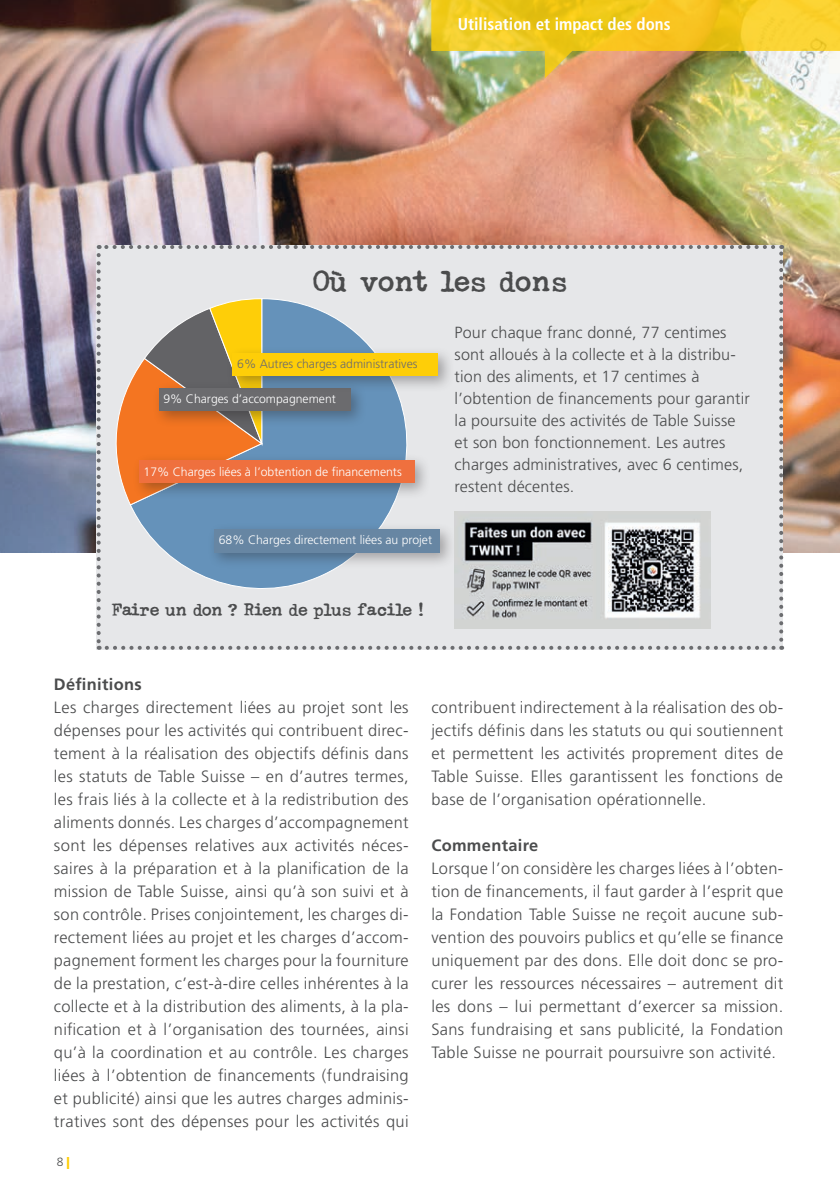
<style>
.page{position:relative;width:840px;height:1191px;background:#fff}
.page>*{position:absolute;margin:0;border:0;box-sizing:border-box;transform-origin:0 0}
.t1{font:44px "Linotype Typo American";letter-spacing:-.05em;color:#4b4c4d}
.t2{font:26px "Linotype Typo American";letter-spacing:-.07em;color:#4b4c4d}
.Lauftext{font:700 condensed 17px "Frutiger LT Pro";color:#fff}
.Zwischentitel{font:300 16.4px/23px "Frutiger LT Pro";letter-spacing:.02em;color:#4b4c4d;text-align:justify}
.Zwischentitel-2{font:700 16.4px "Frutiger LT Pro";letter-spacing:.02em;color:#4b4c4d}
.t3{font:300 16.2px/22px "Frutiger LT Pro";letter-spacing:.01em;color:#4b4c4d}
.Titel{font:300 12.2px "Frutiger LT Pro";color:#fff}
.Titel-2{font:300 12.2px "Frutiger LT Pro";color:#6b6b6e}
.t4{font:300 12px "Frutiger LT Pro";color:#4b4c4d}
.s1{font-weight:900;color:#fece08}
</style>
<div class="page">
<img style="left:0;top:0;width:839px;height:552px">
<div style="left:97px;top:245px;width:685px;height:405px;background:#e6e7e9"></div>
<svg style="left:97px;top:255px;width:4px;height:395px"></svg>
<svg style="left:107px;top:646px;width:674px;height:4px"></svg>
<svg style="left:779px;top:245px;width:3px;height:395px"></svg>
<svg style="left:99px;top:245px;width:673px;height:4px"></svg>
<svg style="left:130px;top:298px;width:277px;height:291px"></svg>
<svg style="left:116px;top:298px;width:146px;height:207px"></svg>
<img style="left:431px;top:0;width:408px;height:78px">
<div style="left:153px;top:381px;width:213px;height:46px;background:#231f20;opacity:.35"></div>
<div style="left:159px;top:388px;width:191px;height:22px;background:#6b6b6e"></div>
<div style="left:208px;top:523px;width:248px;height:46px;background:#231f20;opacity:.35"></div>
<div style="left:214px;top:529px;width:225px;height:23px;background:#6786a3"></div>
<div style="left:226px;top:346px;width:228px;height:46px;background:#231f20;opacity:.35"></div>
<div style="left:232px;top:353px;width:206px;height:22px;background:#fece08"></div>
<div style="left:133px;top:454px;width:298px;height:45px;background:#231f20;opacity:.35"></div>
<div style="left:139px;top:460px;width:275px;height:23px;background:#ef703e"></div>
<img style="left:454px;top:512px;width:256px;height:116px">
<p class="Lauftext" style="left:457px;top:14px;width:214px">Utilisation et impact des dons</p>
<p class="t1" style="left:310px;top:260px;width:260px">Où vont les dons</p>
<p class="t3" style="left:454px;top:322px;width:296px">Pour chaque franc donné, 77 centimes sont alloués à la collecte et à la distribu&shy;tion des aliments, et 17 centimes à l’obtention de financements pour garantir la poursuite des activités de Table Suisse et son bon fonctionnement. Les autres charges administratives, avec 6 centimes, restent décentes.</p>
<p class="Titel-2" style="left:237px;top:357px;width:182px">6% Autres charges administratives</p>
<p class="Titel" style="left:163px;top:392px;width:174px">9% Charges d’accompagnement</p>
<p class="Titel" style="left:143px;top:464px;width:259px">17% Charges liées à l’obtention de financements</p>
<p class="Titel" style="left:219px;top:533px;width:215px">68% Charges directement liées au projet</p>
<p class="t2" style="left:111px;top:597px;width:316px">Faire un don ? Rien de plus facile !</p>
<p class="Zwischentitel-2" style="left:54px;top:675px;width:89px">Définitions</p>
<p class="Zwischentitel" style="left:54px;top:696px;width:356px">Les charges directement liées au projet sont les dépenses pour les activités qui contribuent direc&shy;tement à la réalisation des objectifs définis dans les statuts de Table Suisse – en d’autres termes, les frais liés à la collecte et à la redistribution des aliments donnés. Les charges d’accompagnement sont les dépenses relatives aux activités néces&shy;saires à la préparation et à la planification de la mission de Table Suisse, ainsi qu’à son suivi et à son contrôle. Prises conjointement, les charges di&shy;rectement liées au projet et les charges d’accom&shy;pagnement forment les charges pour la fourniture de la prestation, c’est-à-dire celles inhérentes à la collecte et à la distribution des aliments, à la pla&shy;nification et à l’organisation des tournées, ainsi qu’à la coordination et au contrôle. Les charges liées à l’obtention de financements (fundraising et publicité) ainsi que les autres charges adminis&shy;tratives sont des dépenses pour les activités qui</p>
<p class="Zwischentitel" style="left:431px;top:696px;width:353px">contribuent indirectement à la réalisation des ob&shy;jectifs définis dans les statuts ou qui soutiennent et permettent les activités proprement dites de Table Suisse. Elles garantissent les fonctions de base de l’organisation opérationnelle.</p>
<p class="Zwischentitel-2" style="left:431px;top:836px;width:108px">Commentaire</p>
<p class="Zwischentitel" style="left:431px;top:857px;width:353px">Lorsque l’on considère les charges liées à l’obten&shy;tion de financements, il faut garder à l’esprit que la Fondation Table Suisse ne reçoit aucune sub&shy;vention des pouvoirs publics et qu’elle se finance uniquement par des dons. Elle doit donc se pro&shy;curer les ressources nécessaires – autrement dit les dons – lui permettant d’exercer sa mission.<br>Sans fundraising et sans publicité, la Fondation Table Suisse ne pourrait poursuivre son activité.</p>
<p class="t4" style="left:57px;top:1154px;width:14px">8 <span class="s1">|</span></p>
</div>
